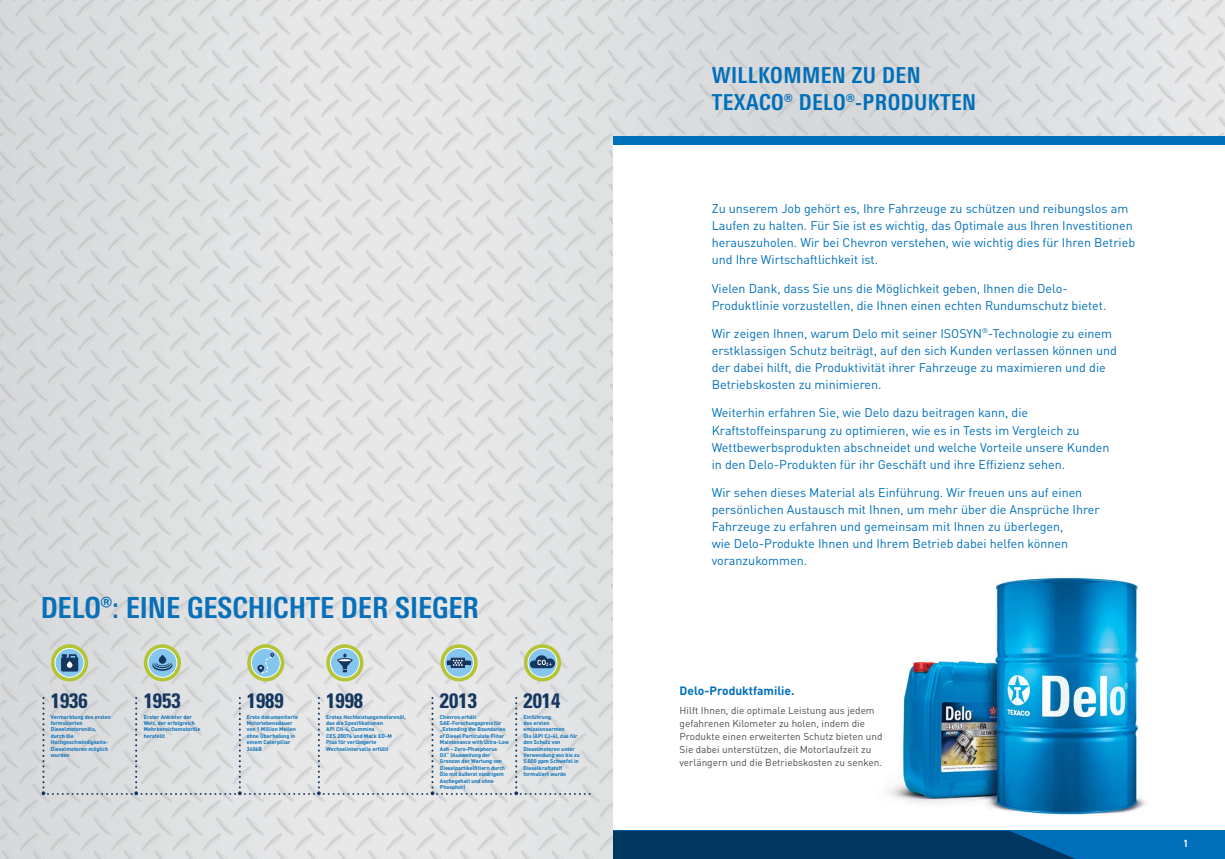
<style>
.page{position:relative;width:1225px;height:859px;background:#fff}
.page>*{position:absolute;margin:0;border:0;box-sizing:border-box;transform-origin:0 0}
.t1{font:700 condensed 29px "Univers Next Pro";color:#0870b9}
.t2{font:700 condensed 22px/27px "Univers Next Pro";letter-spacing:.02em;color:#006fba}
.t3{font:700 condensed 20.8px "Univers";color:#15375f}
.t4{font:12.5px/17px "DIN Pro";color:#006fba}
.t5{font:700 12px "DIN Pro";color:#006fba}
.t6{font:10px/13px "DIN Pro";color:#4d4d4f}
.t7{font:700 condensed 10px "Univers Next Pro";color:#fff}
.t8{font:700 5.4px/6.4px "DIN Pro";color:#0870b9}
</style>
<div class="page">
<img style="left:612px;top:0;width:613px;height:136px">
<div style="left:612px;top:136px;width:613px;height:8px;background:#006fba"></div>
<div style="left:612px;top:831px;width:613px;height:28px;background:#006fba"></div>
<svg style="left:612px;top:831px;width:463px;height:28px;background:#003a66"></svg>
<img style="left:889px;top:577px;width:256px;height:238px">
<img style="left:0;top:0;width:612px;height:859px">
<svg style="left:326px;top:644px;width:37px;height:37px"></svg>
<div style="left:330px;top:648px;width:29px;height:29px;background:#84c6ed;border-radius:50%"></div>
<div style="left:330px;top:648px;width:30px;height:30px;border:1px solid #fff;border-radius:50%"></div>
<div style="left:337px;top:658px;width:15px;height:4px;border:1px solid #1e2b59;border-radius:50%"></div>
<svg style="left:338px;top:653px;width:14px;height:19px"></svg>
<svg style="left:144px;top:644px;width:37px;height:37px"></svg>
<div style="left:148px;top:648px;width:29px;height:29px;background:#84c6ed;border-radius:50%"></div>
<div style="left:147px;top:648px;width:30px;height:30px;border:1px solid #fff;border-radius:50%"></div>
<div style="left:159px;top:655px;width:7px;height:9px;background:#15375f;border-radius:4px"></div>
<svg style="left:152px;top:662px;width:21px;height:9px"></svg>
<svg style="left:51px;top:644px;width:37px;height:37px"></svg>
<svg style="left:55px;top:648px;width:29px;height:29px"></svg>
<div style="left:55px;top:648px;width:29px;height:30px;border:1px solid #fff;border-radius:50%"></div>
<svg style="left:61px;top:654px;width:17px;height:18px"></svg>
<svg style="left:42px;top:694px;width:550px;height:101px;background:#dddedf"></svg>
<svg style="left:440px;top:644px;width:37px;height:37px"></svg>
<div style="left:444px;top:648px;width:29px;height:29px;background:#84c6ed;border-radius:50%"></div>
<div style="left:444px;top:648px;width:30px;height:30px;border:1px solid #fff;border-radius:50%"></div>
<svg style="left:446px;top:657px;width:26px;height:11px"></svg>
<svg style="left:524px;top:644px;width:37px;height:37px"></svg>
<svg style="left:528px;top:648px;width:29px;height:29px"></svg>
<div style="left:527px;top:648px;width:30px;height:30px;border:1px solid #fff;border-radius:50%"></div>
<svg style="left:530px;top:655px;width:25px;height:13px"></svg>
<svg style="left:247px;top:644px;width:37px;height:37px"></svg>
<svg style="left:251px;top:648px;width:29px;height:29px"></svg>
<div style="left:251px;top:648px;width:30px;height:30px;border:1px solid #fff;border-radius:50%"></div>
<svg style="left:259px;top:653px;width:15px;height:20px"></svg>
<h1 class="t1" style="left:41px;top:590px;width:440px">DELO®: EINE GESCHICHTE DER SIEGER</h1>
<h3 class="t3" style="left:51px;top:688px;width:38px">1936</h3>
<p class="t8" style="left:51px;top:713px;width:62px">Vermarktung des ersten formulierten<br>Dieselmotorenöls, durch die<br>Hochgeschwindigkeits-<br>Dieselmotoren möglich wurden</p>
<h3 class="t3" style="left:144px;top:688px;width:38px">1953</h3>
<p class="t8" style="left:144px;top:713px;width:58px">Erster Anbieter der<br>Welt, der erfolgreich<br>Mehrbereichsmotoröle herstellt</p>
<h3 class="t3" style="left:247px;top:688px;width:38px">1989</h3>
<p class="t8" style="left:247px;top:713px;width:53px">Erste dokumentierte<br>Motorlebensdauer von 1 Million Meilen ohne Überholung in einem Caterpillar<br>3406B</p>
<h3 class="t3" style="left:326px;top:688px;width:38px">1998</h3>
<p class="t8" style="left:326px;top:713px;width:81px">Erstes Hochleistungsmotorenöl, das die Spezifikationen<br>API CH-4, Cummins<br>CES 20076 und Mack EO-M<br>Plus für verlängerte<br>Wechselintervalle erfüllt</p>
<h3 class="t3" style="left:440px;top:688px;width:38px">2013</h3>
<p class="t8" style="left:440px;top:713px;width:70px">Chevron erhält<br>SAE-Forschungspreis für „Extending the Boundaries of Diesel Particulate Filter<br>Maintenance with Ultra-Low<br>Ash – Zero-Phosphorus<br>Oil“ (Ausweitung der<br>Grenzen der Wartung von<br>Dieselpartikelfiltern durch<br>Öle mit äußerst niedrigem<br>Aschegehalt und ohne<br>Phosphor)</p>
<h3 class="t3" style="left:523px;top:688px;width:38px">2014</h3>
<p class="t8" style="left:523px;top:713px;width:58px">Einführung<br>des ersten emissionsarmen<br>Öls (API CJ-4), das für den Schutz von<br>Dieselmotoren unter<br>Verwendung von bis zu<br>5.000 ppm Schwefel in<br>Dieselkraftstoff formuliert wurde</p>
<h2 class="t2" style="left:711px;top:62px;width:266px">WILLKOMMEN ZU DEN<br>TEXACO® DELO®-PRODUKTEN</h2>
<p class="t4" style="left:711px;top:199px;width:425px">Zu unserem Job gehört es, Ihre Fahrzeuge zu schützen und reibungslos am Laufen zu halten. Für Sie ist es wichtig, das Optimale aus Ihren Investitionen herauszuholen. Wir bei Chevron verstehen, wie wichtig dies für Ihren Betrieb und Ihre Wirtschaftlichkeit ist.</p>
<p class="t4" style="left:711px;top:278px;width:396px">Vielen Dank, dass Sie uns die Möglichkeit geben, Ihnen die Delo-<br>Produktlinie vorzustellen, die Ihnen einen echten Rundumschutz bietet.</p>
<p class="t4" style="left:711px;top:324px;width:407px">Wir zeigen Ihnen, warum Delo mit seiner ISOSYN<sup>®</sup>-Technologie zu einem erstklassigen Schutz beiträgt, auf den sich Kunden verlassen können und der dabei hilft, die Produktivität ihrer Fahrzeuge zu maximieren und die Betriebskosten zu minimieren.</p>
<p class="t4" style="left:712px;top:403px;width:399px">Weiterhin erfahren Sie, wie Delo dazu beitragen kann, die Kraftstoffeinsparung zu optimieren, wie es in Tests im Vergleich zu Wettbewerbsprodukten abschneidet und welche Vorteile unsere Kunden in den Delo-Produkten für ihr Geschäft und ihre Effizienz sehen.</p>
<p class="t4" style="left:712px;top:483px;width:389px">Wir sehen dieses Material als Einführung. Wir freuen uns auf einen persönlichen Austausch mit Ihnen, um mehr über die Ansprüche Ihrer Fahrzeuge zu erfahren und gemeinsam mit Ihnen zu überlegen,<br>wie Delo-Produkte Ihnen und Ihrem Betrieb dabei helfen können voranzukommen.</p>
<p class="t5" style="left:679px;top:681px;width:116px">Delo-Produktfamilie.</p>
<p class="t6" style="left:679px;top:703px;width:204px">Hilft Ihnen, die optimale Leistung aus jedem gefahrenen Kilometer zu holen, indem die Produkte einen erweiterten Schutz bieten und Sie dabei unterstützen, die Motorlaufzeit zu verlängern und die Betriebskosten zu senken.</p>
<p class="t7" style="left:1183px;top:837px;width:6px">1</p>
</div>
